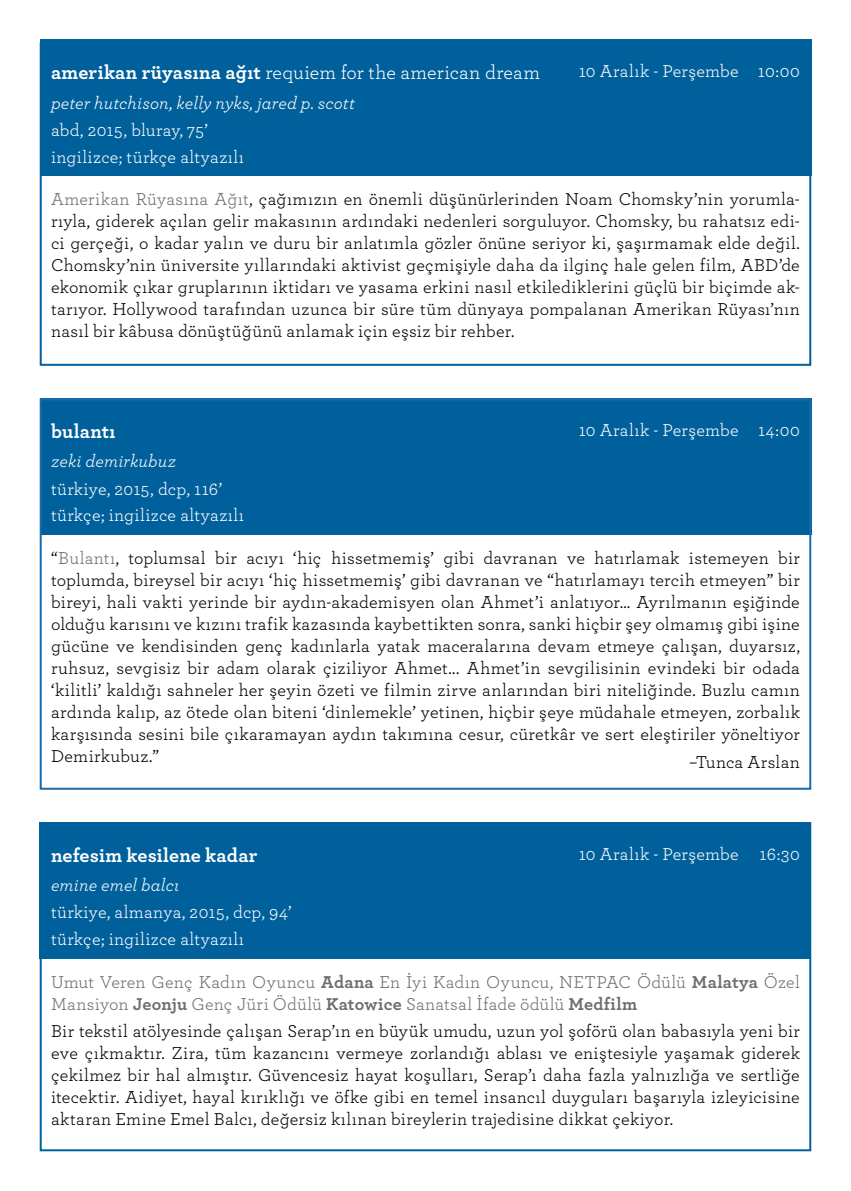
<style>
.page{position:relative;width:851px;height:1191px;background:#fff}
.page>*{position:absolute;margin:0;border:0;box-sizing:border-box;transform-origin:0 0}
.t1{font:20px "Archer";letter-spacing:.005em;color:#fff}
.t2{font:700 20px "Archer";letter-spacing:.01em;color:#fff}
.t3{font:18px/22px "Archer";letter-spacing:.015em;color:#000;text-align:justify}
.t4{font:18px/26.8px "Archer";letter-spacing:.02em;color:#fff}
.t5{font:18px/22px "Archer";letter-spacing:.015em;color:#6d6e71}
.t6{font:italic 18px "Archer";letter-spacing:.01em;color:#fff}
.s1{font-weight:700}
.s2{color:#6d6e71}
</style>
<div class="page">
<div style="left:40px;top:822px;width:771px;height:137px;background:#00609c"></div>
<div style="left:40px;top:822px;width:771px;height:329px;border:2px solid #00609c"></div>
<div style="left:40px;top:40px;width:771px;height:136px;background:#00609c"></div>
<div style="left:40px;top:43px;width:771px;height:323px;border:2px solid #00609c"></div>
<div style="left:40px;top:398px;width:771px;height:137px;background:#00609c"></div>
<div style="left:40px;top:398px;width:771px;height:391px;border:2px solid #1a6bac"></div>
<p class="t1" style="left:51px;top:58px;width:490px"><span class="s1">amerikan rüyasına ağıt</span> requiem for the american dream</p>
<p class="t4" style="left:578px;top:57px;width:223px">10 Aralık - Perşembe 10:00</p>
<p class="t6" style="left:51px;top:90px;width:305px">peter hutchison, kelly nyks, jared p. scott</p>
<p class="t4" style="left:51px;top:116px;width:194px">abd, 2015, bluray, 75’ ingilizce; türkçe altyazılı</p>
<p class="t3" style="left:51px;top:187px;width:750px"><span class="s2">Amerikan Rüyasına Ağıt</span>, çağımızın en önemli düşünürlerinden Noam Chomsky’nin yorumla&shy;rıyla, giderek açılan gelir makasının ardındaki nedenleri sorguluyor. Chomsky, bu rahatsız edi&shy;ci gerçeği, o kadar yalın ve duru bir anlatımla gözler önüne seriyor ki, şaşırmamak elde değil.<br>Chomsky’nin üniversite yıllarındaki aktivist geçmişiyle daha da ilginç hale gelen film, ABD’de ekonomik çıkar gruplarının iktidarı ve yasama erkini nasıl etkilediklerini güçlü bir biçimde ak&shy;tarıyor. Hollywood tarafından uzunca bir süre tüm dünyaya pompalanan Amerikan Rüyası’nın nasıl bir kâbusa dönüştüğünü anlamak için eşsiz bir rehber.</p>
<p class="t2" style="left:51px;top:415px;width:66px">bulantı</p>
<p class="t6" style="left:51px;top:448px;width:127px">zeki demirkubuz</p>
<p class="t4" style="left:51px;top:474px;width:194px">türkiye, 2015, dcp, 116’ türkçe; ingilizce altyazılı</p>
<p class="t4" style="left:578px;top:416px;width:223px">10 Aralık - Perşembe 14:00</p>
<p class="t3" style="left:51px;top:546px;width:750px">“<span class="s2">Bulantı</span>, toplumsal bir acıyı ‘hiç hissetmemiş’ gibi davranan ve hatırlamak istemeyen bir toplumda, bireysel bir acıyı ‘hiç hissetmemiş’ gibi davranan ve “hatırlamayı tercih etmeyen” bir bireyi, hali vakti yerinde bir aydın-akademisyen olan Ahmet’i anlatıyor… Ayrılmanın eşiğinde olduğu karısını ve kızını trafik kazasında kaybettikten sonra, sanki hiçbir şey olmamış gibi işine gücüne ve kendisinden genç kadınlarla yatak maceralarına devam etmeye çalışan, duyarsız, ruhsuz, sevgisiz bir adam olarak çiziliyor Ahmet... Ahmet’in sevgilisinin evindeki bir odada ‘kilitli’ kaldığı sahneler her şeyin özeti ve filmin zirve anlarından biri niteliğinde. Buzlu camın ardında kalıp, az ötede olan biteni ‘dinlemekle’ yetinen, hiçbir şeye müdahale etmeyen, zorbalık karşısında sesini bile çıkaramayan aydın takımına cesur, cüretkâr ve sert eleştiriler yöneltiyor Demirkubuz.”</p>
<p class="t3" style="left:689px;top:749px;width:112px">–Tunca Arslan</p>
<p class="t2" style="left:51px;top:839px;width:208px">nefesim kesilene kadar</p>
<p class="t6" style="left:51px;top:872px;width:130px">emine emel balcı</p>
<p class="t4" style="left:51px;top:898px;width:242px">türkiye, almanya, 2015, dcp, 94’ türkçe; ingilizce altyazılı</p>
<p class="t4" style="left:578px;top:839px;width:223px">10 Aralık - Perşembe 16:30</p>
<p class="t5" style="left:51px;top:969px;width:750px">Umut Veren Genç Kadın Oyuncu <span class="s1">Adana</span> En İyi Kadın Oyuncu, NETPAC Ödülü <span class="s1">Malatya</span> Özel<br>Mansiyon <span class="s1">Jeonju</span> Genç Jüri Ödülü <span class="s1">Katowice</span> Sanatsal İfade ödülü <span class="s1">Medfilm</span></p>
<p class="t3" style="left:51px;top:1019px;width:750px">Bir tekstil atölyesinde çalışan Serap’ın en büyük umudu, uzun yol şoförü olan babasıyla yeni bir eve çıkmaktır. Zira, tüm kazancını vermeye zorlandığı ablası ve eniştesiyle yaşamak giderek çekilmez bir hal almıştır. Güvencesiz hayat koşulları, Serap’ı daha fazla yalnızlığa ve sertliğe itecektir. Aidiyet, hayal kırıklığı ve öfke gibi en temel insancıl duyguları başarıyla izleyicisine aktaran Emine Emel Balcı, değersiz kılınan bireylerin trajedisine dikkat çekiyor.</p>
</div>
